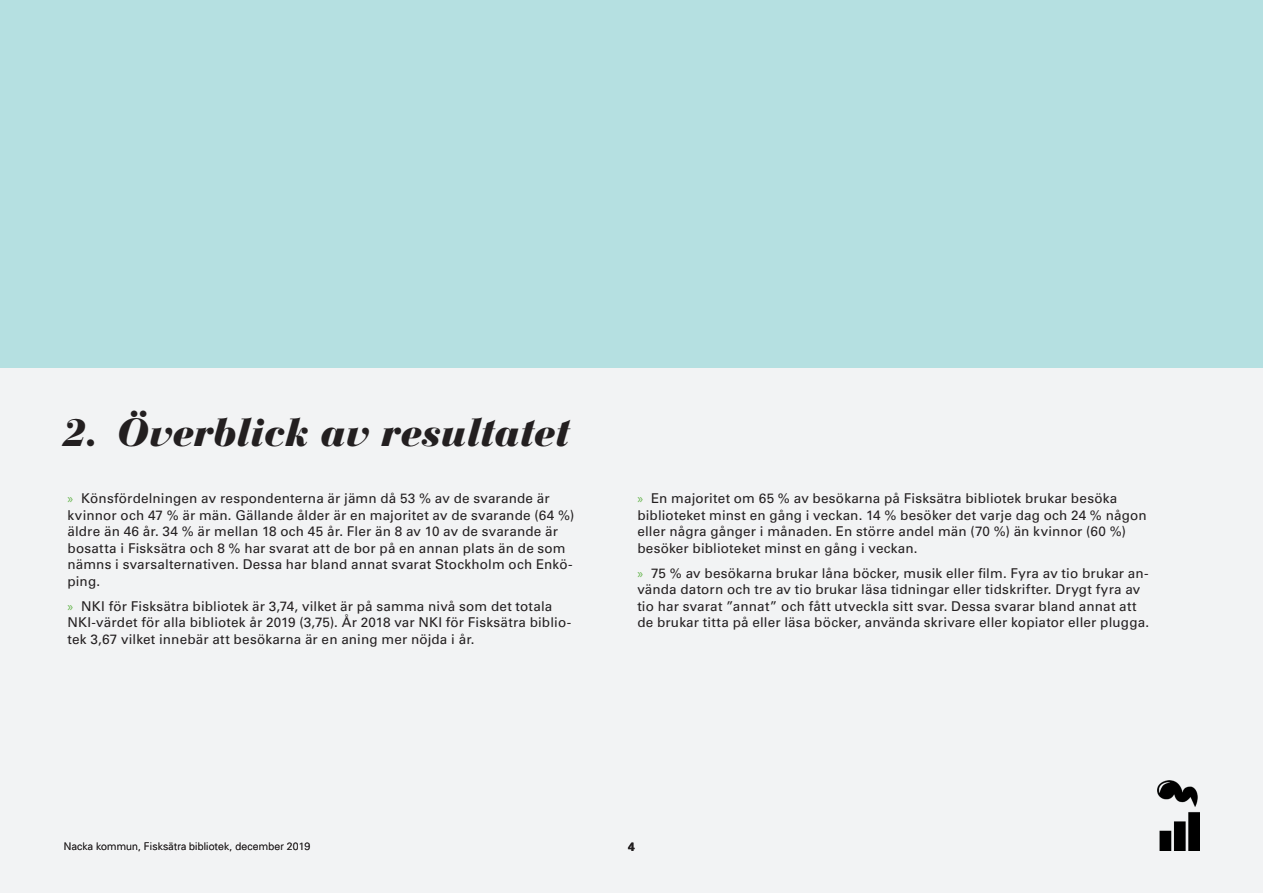
<style>
.page{position:relative;width:1263px;height:893px;background:#f2f3f4}
.page>*{position:absolute;margin:0;border:0;box-sizing:border-box;transform-origin:0 0}
.t1{font:italic 900 39px "Bauer Bodoni Std";letter-spacing:-.02em;color:#231f20}
.t2{font:13.5px/16.5px "Univers LT Std";letter-spacing:.01em;color:#231f20}
.t3{font:700 12px "Univers LT Std";color:#231f20}
.t4{font:300 10.5px "Univers LT Std";letter-spacing:.015em;color:#231f20}
.s1{font-family:"Myriad Pro";color:#64b44b}
</style>
<div class="page">
<div style="left:0;top:0;width:1263px;height:368px;background:#b5e0e1"></div>
<img style="left:1157px;top:780px;width:43px;height:70px">
<p class="t1" style="left:62px;top:409px;width:509px">2. Överblick av resultatet</p>
<p class="t2" style="left:68px;top:490px;width:508px"><span class="s1">»</span> Könsfördelningen av respondenterna är jämn då 53 % av de svarande är kvinnor och 47 % är män. Gällande ålder är en majoritet av de svarande (64 %) äldre än 46 år. 34 % är mellan 18 och 45 år. Fler än 8 av 10 av de svarande är bosatta i Fisksätra och 8 % har svarat att de bor på en annan plats än de som nämns i svarsalternativen. Dessa har bland annat svarat Stockholm och Enkö&shy;ping.</p>
<p class="t2" style="left:68px;top:598px;width:505px"><span class="s1">»</span> NKI för Fisksätra bibliotek är 3,74, vilket är på samma nivå som det totala<br>NKI-värdet för alla bibliotek år 2019 (3,75). År 2018 var NKI för Fisksätra biblio&shy;tek 3,67 vilket innebär att besökarna är en aning mer nöjda i år.</p>
<p class="t2" style="left:637px;top:490px;width:511px"><span class="s1">»</span> En majoritet om 65 % av besökarna på Fisksätra bibliotek brukar besöka biblioteket minst en gång i veckan. 14 % besöker det varje dag och 24 % någon eller några gånger i månaden. En större andel män (70 %) än kvinnor (60 %) besöker biblioteket minst en gång i veckan.</p>
<p class="t2" style="left:637px;top:565px;width:513px"><span class="s1">»</span> 75 % av besökarna brukar låna böcker, musik eller film. Fyra av tio brukar an&shy;vända datorn och tre av tio brukar läsa tidningar eller tidskrifter. Drygt fyra av tio har svarat ”annat” och fått utveckla sitt svar. Dessa svarar bland annat att de brukar titta på eller läsa böcker, använda skrivare eller kopiator eller plugga.</p>
<p class="t4" style="left:64px;top:840px;width:248px">Nacka kommun, Fisksätra bibliotek, december 2019</p>
<p class="t3" style="left:628px;top:840px;width:8px">4</p>
</div>
